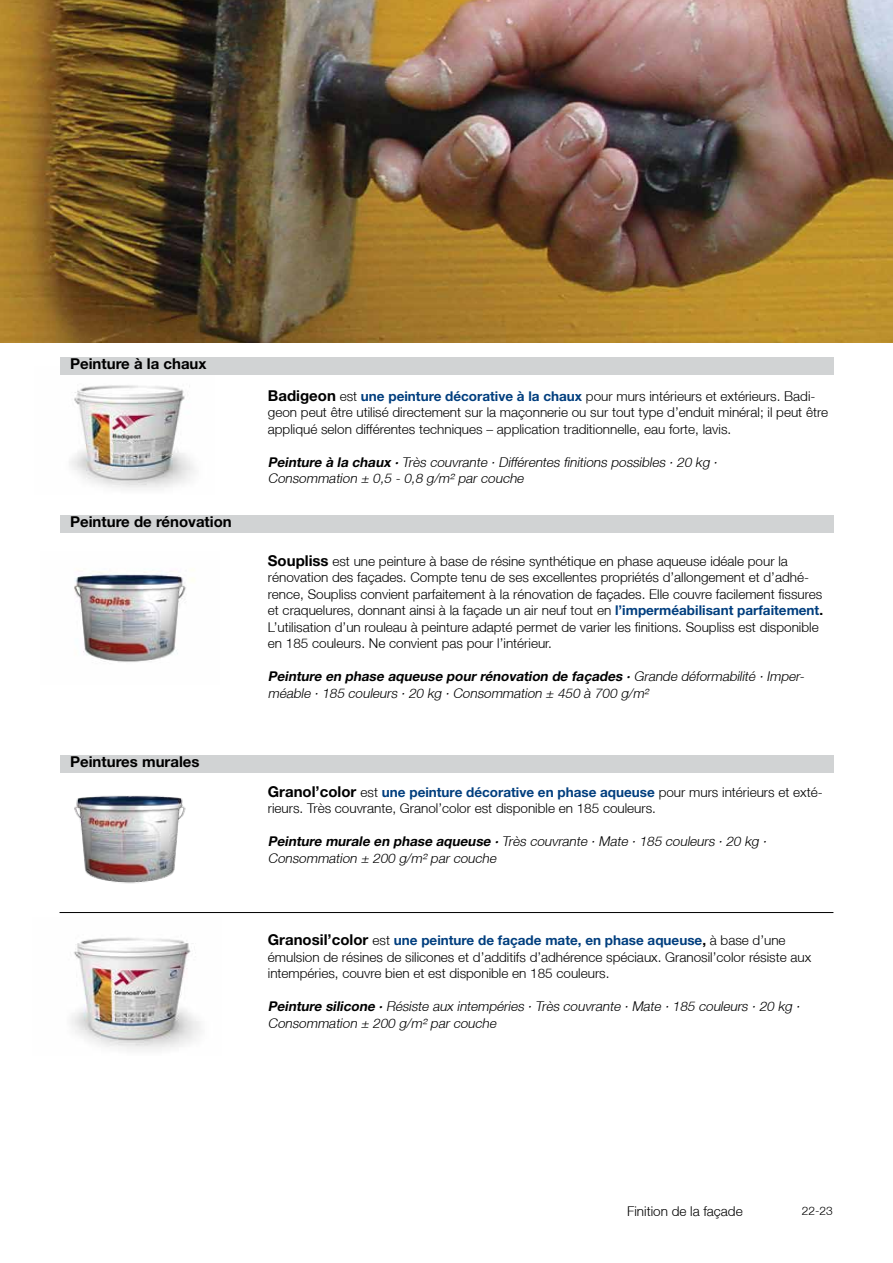
<style>
.page{position:relative;width:893px;height:1263px;background:#fff}
.page>*{position:absolute;margin:0;border:0;box-sizing:border-box;transform-origin:0 0}
.t1{font:700 15px "Helvetica Neue LT Std";color:#000}
.t2{font:300 13.5px/16.5px "Helvetica Neue LT";color:#000}
.t3{font:italic 300 13.5px/16.5px "Helvetica Neue LT";color:#000}
.t4{font:700 13.5px "Helvetica Neue LT Std";color:#003e7e}
.t5{font:italic 700 13.5px "Helvetica Neue LT Std";color:#000}
.t6{font:300 12px "Helvetica Neue LT";color:#000}
.s1{font-family:"Helvetica Neue LT Std";font-weight:700;font-size:15px}
.s2{font-family:"Helvetica Neue LT Std";font-weight:700;color:#003e7e}
.s3{font-family:"Helvetica Neue LT Std";font-weight:700}
.s4{font-family:"Helvetica Neue LT";font-weight:300}
.s5{font-size:15px;color:#000}
.s6{font-family:"Helvetica Neue LT";font-weight:300;color:#000}
.s7{color:#000}
</style>
<div class="page">
<img style="left:74px;top:569px;width:121px;height:93px">
<img style="left:60px;top:374px;width:154px;height:114px">
<img style="left:60px;top:772px;width:160px;height:112px">
<hr style="left:60px;top:912px;width:773px;height:1px;background:#000">
<div style="left:60px;top:357px;width:773px;height:17px;background:#d1d3d4"></div>
<div style="left:60px;top:515px;width:773px;height:17px;background:#d1d3d4"></div>
<div style="left:60px;top:755px;width:773px;height:17px;background:#d1d3d4"></div>
<img style="left:71px;top:937px;width:130px;height:113px">
<img style="left:0;top:0;width:893px;height:342px">
<p class="t1" style="left:70px;top:354px;width:138px">Peinture à la chaux</p>
<p class="t1" style="left:70px;top:512px;width:163px">Peinture de rénovation</p>
<p class="t1" style="left:70px;top:753px;width:131px">Peintures murales</p>
<p class="t2" style="left:268px;top:387px;width:562px"><span class="s1">Badigeon</span> est <span class="s2">une peinture décorative à la chaux</span> pour murs intérieurs et extérieurs. Badi&shy;geon peut être utilisé directement sur la maçonnerie ou sur tout type d’enduit minéral; il peut être appliqué selon différentes techniques – application traditionnelle, eau forte, lavis.</p>
<p class="t3" style="left:268px;top:453px;width:453px"><span class="s3">Peinture à la chaux ·</span> Très couvrante · Différentes finitions possibles · 20 kg ·<br>Consommation ± 0,5 - 0,8 g/m² par couche</p>
<p class="t2" style="left:268px;top:552px;width:557px"><span class="s1">Soupliss</span> est une peinture à base de résine synthétique en phase aqueuse idéale pour la rénovation des façades. Compte tenu de ses excellentes propriétés d’allongement et d’adhé&shy;rence, Soupliss convient parfaitement à la rénovation de façades. Elle couvre facilement fissures et craquelures, donnant ainsi à la façade un air neuf tout en <span class="s2">l’imperméabilisant parfaitement</span><span class="s3">.<br></span>L’utilisation d’un rouleau à peinture adapté permet de varier les finitions. Soupliss est disponible en 185 couleurs. Ne convient pas pour l’intérieur.</p>
<p class="t5" style="left:268px;top:668px;width:540px">Peinture en phase aqueuse pour rénovation de façades · <span class="s4">Grande déformabilité · Imper-</span></p>
<p class="t3" style="left:268px;top:684px;width:385px">méable · 185 couleurs · 20 kg · Consommation ± 450 à 700 g/m²</p>
<p class="t4" style="left:268px;top:784px;width:556px"><span class="s5">Granol’color</span> <span class="s6">est</span> une peinture décorative en phase aqueuse <span class="s6">pour murs intérieurs et exté-</span></p>
<p class="t2" style="left:268px;top:800px;width:390px">rieurs. Très couvrante, Granol’color est disponible en 185 couleurs.</p>
<p class="t3" style="left:268px;top:833px;width:503px"><span class="s3">Peinture murale en phase aqueuse ·</span> Très couvrante · Mate · 185 couleurs · 20 kg ·<br>Consommation ± 200 g/m² par couche</p>
<p class="t4" style="left:268px;top:932px;width:519px"><span class="s5">Granosil’color</span> <span class="s6">est</span> une peinture de façade mate, en phase aqueuse<span class="s7">,</span> <span class="s6">à base d’une</span></p>
<p class="t2" style="left:268px;top:948px;width:545px">émulsion de résines de silicones et d’additifs d’adhérence spéciaux. Granosil’color résiste aux intempéries, couvre bien et est disponible en 185 couleurs.</p>
<p class="t3" style="left:268px;top:998px;width:536px"><span class="s3">Peinture silicone ·</span> Résiste aux intempéries · Très couvrante · Mate · 185 couleurs · 20 kg ·<br>Consommation ± 200 g/m² par couche</p>
<p class="t2" style="left:627px;top:1203px;width:117px">Finition de la façade</p>
<p class="t6" style="left:802px;top:1203px;width:33px">22-23</p>
</div>
